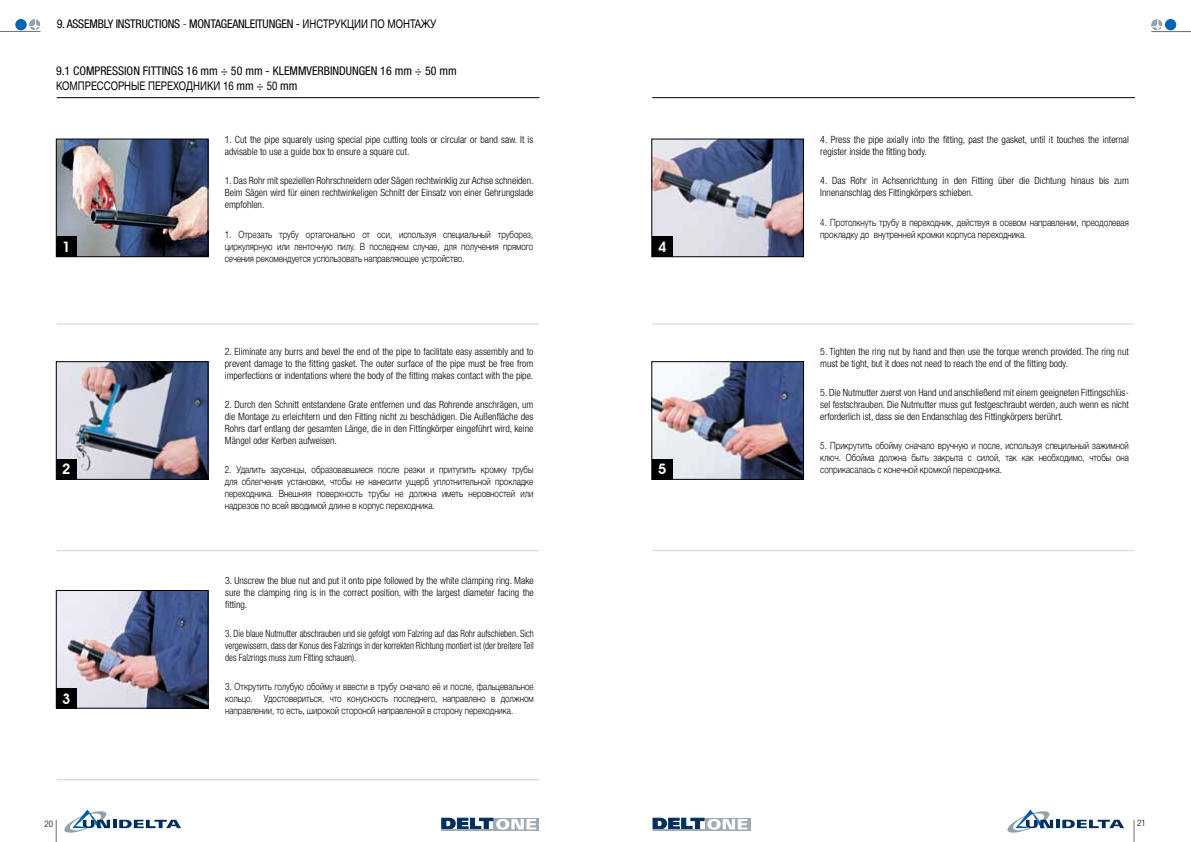
<style>
.page{position:relative;width:1191px;height:842px;background:#fff}
.page>*{position:absolute;margin:0;border:0;box-sizing:border-box;transform-origin:0 0}
.t1{font:600 14.4px "Avant Garde IT Cby BT";color:#fff}
.t2{font:condensed 12px "Helvetica Neue LT Std";letter-spacing:-.02em;color:#000}
.t3{font:condensed 12px "Helvetica Neue LT Std";color:#000}
.t4{font:12px "Helvetica Neue Cyr";color:#000;scale:.8 1}
.t5{font:300 condensed 10px/12px "Helvetica Neue LT Std";color:#000;text-align:justify}
.t6{font:300 10px/12px "Helvetica Neue Cyr";color:#000;text-align:justify;scale:.8 1}
.t7{font:300 condensed 10px/12px "Helvetica Neue LT Std";color:#000;text-align:justify;scale:.9 1}
.t8{font:300 condensed 9px "Helvetica Neue LT Std";color:#000}
.s1{font-weight:300}
.s2{font-family:"Helvetica Neue Cyr";font-stretch:normal}
.s3{font-family:"Helvetica Neue LT Std";font-stretch:condensed}
</style>
<div class="page">
<hr style="left:1151px;top:31px;width:40px;height:1px;background:#6d6e71">
<svg style="left:1007px;top:809px;width:117px;height:24px"></svg>
<svg style="left:1133px;top:820px;width:1px;height:22px"></svg>
<hr style="left:652px;top:97px;width:483px;height:1px;background:#000">
<div style="left:1165px;top:19px;width:11px;height:11px;background:#0066b3;border-radius:50%"></div>
<svg style="left:1151px;top:19px;width:11px;height:11px"></svg>
<hr style="left:0;top:31px;width:40px;height:1px;background:#6d6e71">
<div style="left:15px;top:19px;width:12px;height:11px;background:#0066b3;border-radius:50%"></div>
<svg style="left:30px;top:19px;width:10px;height:11px"></svg>
<svg style="left:64px;top:809px;width:117px;height:24px"></svg>
<svg style="left:56px;top:820px;width:1px;height:22px"></svg>
<hr style="left:57px;top:97px;width:482px;height:1px;background:#000">
<hr style="left:57px;top:324px;width:482px;height:1px;background:#d1d3d4">
<hr style="left:652px;top:324px;width:482px;height:1px;background:#d1d3d4">
<hr style="left:57px;top:550px;width:482px;height:1px;background:#d1d3d4">
<hr style="left:652px;top:550px;width:482px;height:1px;background:#d1d3d4">
<div style="left:494px;top:818px;width:45px;height:12px;background:#9eacb5"></div>
<svg style="left:441px;top:818px;width:95px;height:12px"></svg>
<hr style="left:442px;top:829px;width:54px;height:1px;background:#9eacb5">
<svg style="left:747px;top:818px;width:3px;height:12px"></svg>
<svg style="left:653px;top:818px;width:94px;height:12px"></svg>
<hr style="left:653px;top:829px;width:54px;height:1px;background:#9eacb5">
<hr style="left:57px;top:780px;width:482px;height:1px;background:#d1d3d4">
<img style="left:58px;top:592px;width:148px;height:114px">
<div style="left:56px;top:590px;width:152px;height:118px;border:1px solid #000"></div>
<div style="left:56px;top:688px;width:21px;height:21px;background:#000"></div>
<img style="left:58px;top:141px;width:148px;height:114px">
<div style="left:56px;top:139px;width:152px;height:118px;border:1px solid #000"></div>
<div style="left:56px;top:236px;width:20px;height:20px;background:#000"></div>
<img style="left:653px;top:141px;width:149px;height:114px">
<div style="left:651px;top:139px;width:153px;height:118px;border:1px solid #000"></div>
<div style="left:652px;top:237px;width:20px;height:20px;background:#000"></div>
<img style="left:58px;top:363px;width:148px;height:115px">
<div style="left:56px;top:361px;width:152px;height:119px;border:1px solid #000"></div>
<div style="left:56px;top:459px;width:20px;height:20px;background:#000"></div>
<img style="left:653px;top:363px;width:149px;height:115px">
<div style="left:651px;top:361px;width:153px;height:119px;border:1px solid #000"></div>
<div style="left:652px;top:459px;width:20px;height:20px;background:#000"></div>
<p class="t2" style="left:57px;top:16px;width:381px">9. ASSEMBLY INSTRUCTIONS <span class="s1">-</span> MONTAGEANLEITUNGEN - <span class="s2">И НСТРУКЦИИ П О МОНТАЖУ</span></p>
<p class="t3" style="left:56px;top:64px;width:402px">9.1 COMPRESSION FITTINGS 16 mm ÷ 50 mm - KLEMMVERBINDUNGEN 16 mm ÷ 50 mm</p>
<p class="t4" style="left:56px;top:79px;width:303px">КОМП РЕССОРНЫЕ П ЕРЕХОДНИ КИ 16 <span class="s3">mm ÷</span> 50 <span class="s3">mm</span></p>
<p class="t5" style="left:225px;top:133px;width:310px">1. Cut the pipe squarely using special pipe cutting tools or circular or band saw. It is advisable to use a guide box to ensure a square cut.</p>
<p class="t5" style="left:225px;top:175px;width:310px">1. Das Rohr mit speziellen Rohrschneidern oder Sägen rechtwinklig zur Achse schneiden.<br>Beim Sägen wird für einen rechtwinkeligen Schnitt der Einsatz von einer Gehrungslade empfohlen.</p>
<p class="t6" style="left:225px;top:228px;width:387px">1. Отрезать трубу ортагонально от оси, используя специальный труборез, циркулярную или ленточную пилу. В последнем случае, для получения прямого сечения рекомендуется успользовать направляющее устройство.</p>
<h1 class="t1" style="left:62px;top:238px;width:10px">1</h1>
<h1 class="t1" style="left:658px;top:238px;width:10px">4</h1>
<p class="t5" style="left:225px;top:345px;width:310px">2. Eliminate any burrs and bevel the end of the pipe to facilitate easy assembly and to prevent damage to the fitting gasket. The outer surface of the pipe must be free from imperfections or indentations where the body of the fitting makes contact with the pipe.</p>
<p class="t5" style="left:225px;top:398px;width:310px">2. Durch den Schnitt entstandene Grate entfernen und das Rohrende anschrägen, um die Montage zu erleichtern und den Fitting nicht zu beschädigen. Die Außenfläche des Rohrs darf entlang der gesamten Länge, die in den Fittingkörper eingeführt wird, keine Mängel oder Kerben aufweisen.</p>
<p class="t6" style="left:225px;top:464px;width:387px">2. Удалить заусенцы, образовавшиеся после резки и притупить кромку трубы для облегчения установки, чтобы не нанесити ущерб уплотнительной прокладке переходника. Внешняя поверхность трубы не должна иметь неровностей или надрезов по всей вводимой длине в корпус переходника.</p>
<h1 class="t1" style="left:62px;top:461px;width:10px">2</h1>
<h1 class="t1" style="left:658px;top:461px;width:10px">5</h1>
<h1 class="t1" style="left:62px;top:690px;width:10px">3</h1>
<p class="t5" style="left:225px;top:574px;width:310px">3. Unscrew the blue nut and put it onto pipe followed by the white clamping ring. Make sure the clamping ring is in the correct position, with the largest diameter facing the fitting.</p>
<p class="t7" style="left:225px;top:627px;width:344px">3. Die blaue Nutmutter abschrauben und sie gefolgt vom Falzring auf das Rohr aufschieben. Sich vergewissern, dass der Konus des Falzrings in der korrekten Richtung montiert ist (der breitere Teil des Falzrings muss zum Fitting schauen).</p>
<p class="t6" style="left:225px;top:681px;width:387px">3. Открутить голубую обойму и ввести в трубу сначало её и после, фальцевальное кольцо. Удостовериться, что конусность последнего, направлено в должном направлении, то есть, широкой стороной направленой в сторону переходника.</p>
<p class="t5" style="left:820px;top:133px;width:310px">4. Press the pipe axially into the fitting, past the gasket, until it touches the internal register inside the fitting body.</p>
<p class="t5" style="left:820px;top:175px;width:310px">4. Das Rohr in Achsenrichtung in den Fitting über die Dichtung hinaus bis zum<br>Innenanschlag des Fittingkörpers schieben.</p>
<p class="t6" style="left:820px;top:216px;width:387px">4. Протолкнуть трубу в переходник, действуя в осевом направлении, преодолевая прокладку до внутренней кромки корпуса переходника.</p>
<p class="t5" style="left:820px;top:345px;width:310px">5. Tighten the ring nut by hand and then use the torque wrench provided. The ring nut must be tight, but it does not need to reach the end of the fitting body.</p>
<p class="t5" style="left:820px;top:386px;width:310px">5. Die Nutmutter zuerst von Hand und anschließend mit einem geeigneten Fittingschlüs&shy;sel festschrauben. Die Nutmutter muss gut festgeschraubt werden, auch wenn es nicht erforderlich ist, dass sie den Endanschlag des Fittingkörpers berührt.</p>
<p class="t6" style="left:820px;top:440px;width:387px">5. Прикрутить обойму сначало вручную и после, используя специльный зажимной ключ. Обойма должна быть закрыта с силой, так как необходимо, чтобы она соприкасалась с конечной кромкой переходника.</p>
<p class="t8" style="left:45px;top:819px;width:10px">20</p>
<p class="t8" style="left:1137px;top:818px;width:10px">21</p>
</div>
